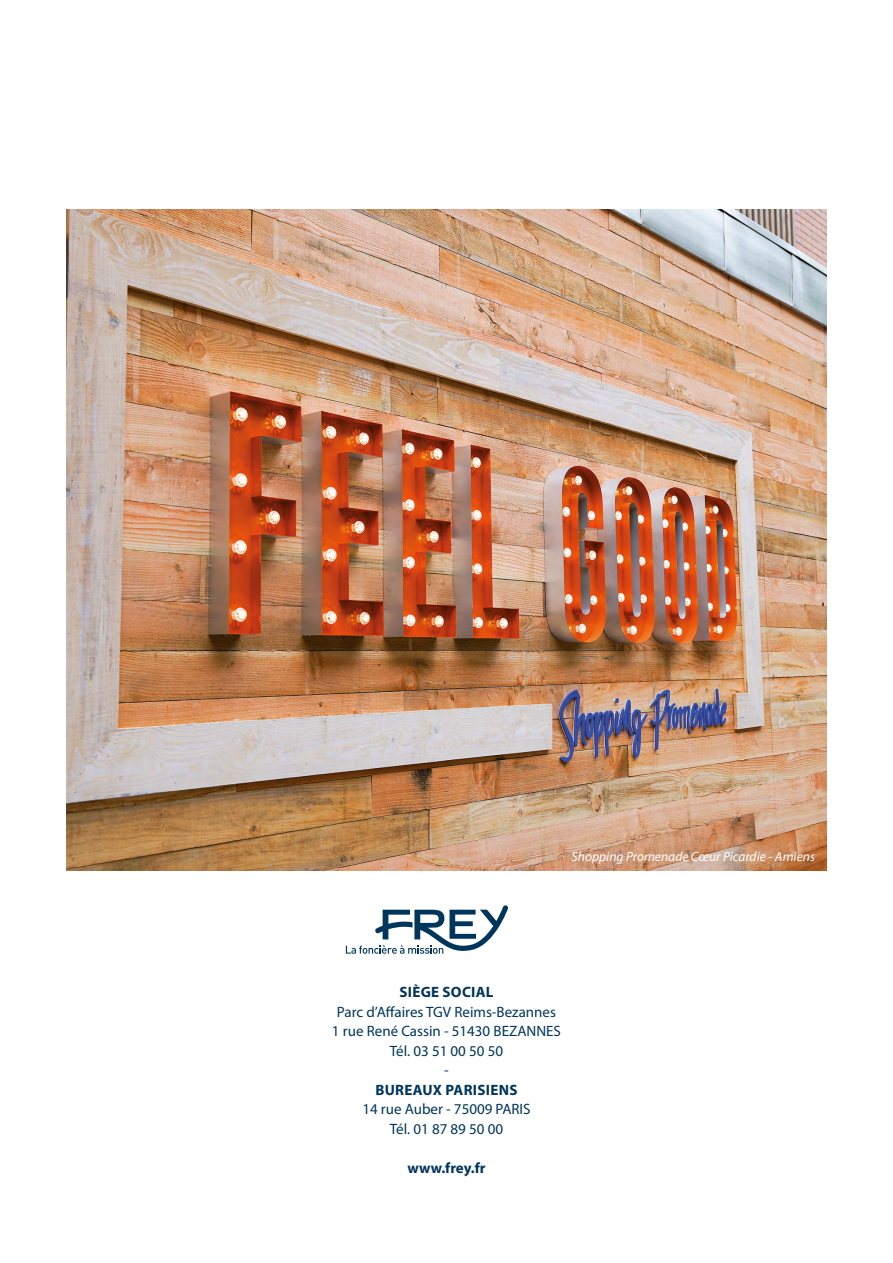
<style>
.page{position:relative;width:893px;height:1263px;background:#fff}
.page>*{position:absolute;margin:0;border:0;box-sizing:border-box;transform-origin:0 0}
.t1{font:15px/19.5px "Myriad Pro";color:#00365c;text-align:center}
.t2{font:700 15px "Myriad Pro";letter-spacing:.02em;color:#00365c}
.t3{font:700 15px "Myriad Pro";color:#00365c}
.t4{font:italic 13.5px "Myriad Pro";color:#fff}
</style>
<div class="page">
<img style="left:67px;top:209px;width:759px;height:661px">
<svg style="left:346px;top:905px;width:162px;height:49px"></svg>
<p class="t4" style="left:571px;top:848px;width:245px">Shopping Promenade Cœur Picardie - Amiens</p>
<p class="t2" style="left:399px;top:982px;width:96px">SIÈGE SOCIAL</p>
<p class="t1" style="left:332px;top:1002px;width:231px">Parc d’Affaires TGV Reims-Bezannes<br>1 rue René Cassin - 51430 BEZANNES<br>Tél. 03 51 00 50 50<br>-</p>
<p class="t2" style="left:375px;top:1080px;width:144px">BUREAUX PARISIENS</p>
<p class="t1" style="left:362px;top:1099px;width:170px">14 rue Auber - 75009 PARIS<br>Tél. 01 87 89 50 00</p>
<p class="t3" style="left:407px;top:1158px;width:80px">www.frey.fr</p>
</div>
